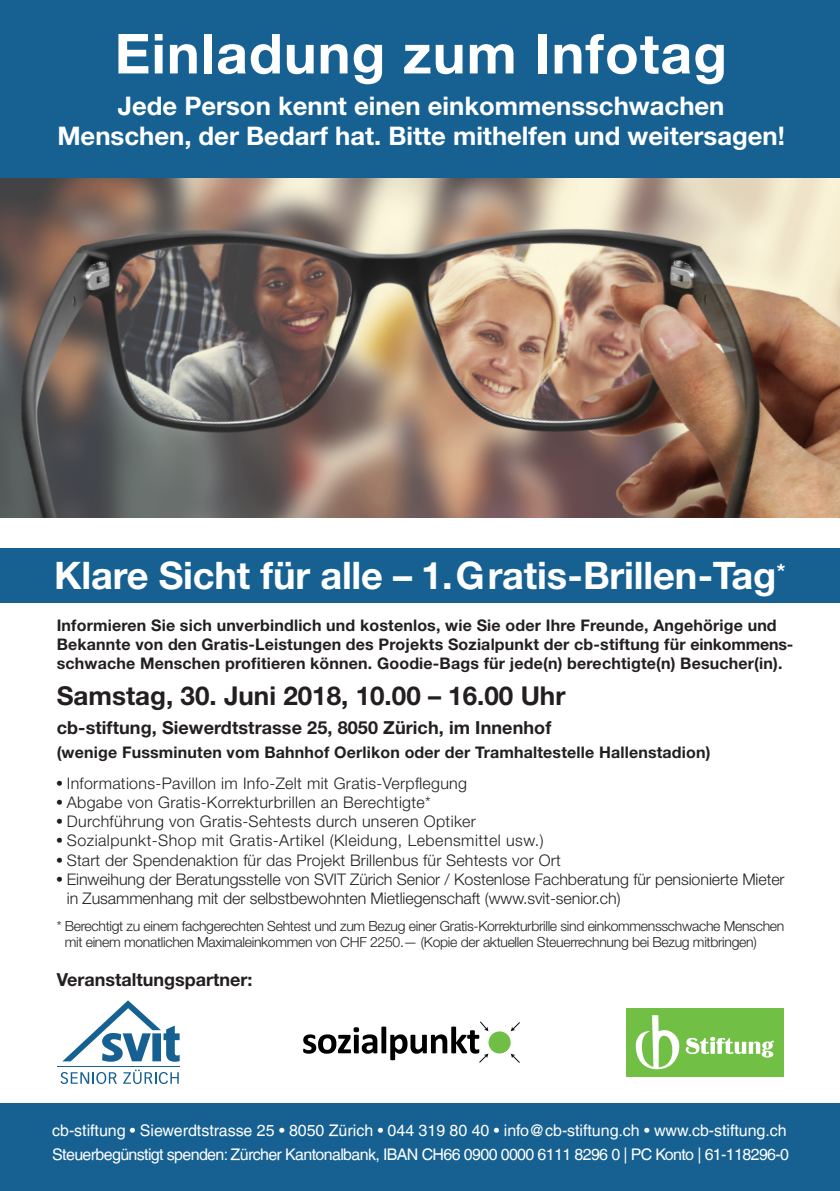
<style>
.page{position:relative;width:840px;height:1191px;background:#fff}
.page>*{position:absolute;margin:0;border:0;box-sizing:border-box;transform-origin:0 0}
.t1{font:700 55.2px "Helvetica Neue LT Std";letter-spacing:.02em;color:#fff}
.Absatzformat_1{font:700 38px "Helvetica Neue LT Std";letter-spacing:-.005em;color:#fff}
.t2{font:700 26px "Helvetica Neue LT Std";color:#231f20}
.Absatzformat_1-2{font:700 25.6px "Helvetica Neue LT Std";color:#fff}
.t3{font:700 18px "Helvetica Neue LT Std";letter-spacing:.005em;color:#231f20}
.t4{font:300 16px/19.2px "Helvetica Neue LT Std";letter-spacing:.01em;color:#231f20}
.t5{font:700 16px/19.2px "Helvetica Neue LT Std";letter-spacing:.01em;color:#231f20}
.t6{font:16px/24px "Helvetica LT";letter-spacing:-.04em;color:#fff}
.t7{font:300 16px "Helvetica Neue LT Std";letter-spacing:.03em;color:#231f20}
.t8{font:300 14px/16px "Helvetica Neue LT Std";letter-spacing:-.025em;color:#231f20}
.s1{font-family:"Helvetica LT";font-weight:400}
</style>
<div class="page">
<div style="left:0;top:548px;width:839px;height:55px;background:#166192"></div>
<img style="left:0;top:178px;width:839px;height:339px">
<div style="left:625px;top:1008px;width:157px;height:68px;background:#71bf44"></div>
<svg style="left:635px;top:1015px;width:138px;height:54px"></svg>
<div style="left:488px;top:1031px;width:22px;height:22px;background:#70be46;border-radius:50%"></div>
<svg style="left:510px;top:1053px;width:9px;height:10px"></svg>
<svg style="left:511px;top:1022px;width:8px;height:9px"></svg>
<svg style="left:303px;top:1021px;width:185px;height:41px"></svg>
<svg style="left:63px;top:1000px;width:116px;height:61px"></svg>
<hr style="left:57px;top:1066px;width:122px;height:1px;background:#166192">
<svg style="left:60px;top:1072px;width:57px;height:12px"></svg>
<svg style="left:123px;top:1069px;width:56px;height:15px"></svg>
<div style="left:0;top:0;width:839px;height:178px;background:#166192"></div>
<div style="left:0;top:1103px;width:839px;height:88px;background:#166192"></div>
<p class="t1" style="left:115px;top:20px;width:613px">Einladung zum Infotag</p>
<p class="Absatzformat_1-2" style="left:118px;top:90px;width:608px">Jede Person kennt einen einkommensschwachen</p>
<p class="Absatzformat_1-2" style="left:57px;top:120px;width:728px">Menschen, der Bedarf hat. Bitte mithelfen und weitersagen!</p>
<p class="Absatzformat_1" style="left:54px;top:552px;width:732px">Klare Sicht für alle – 1.Gratis-Brillen-Tag<sup>*</sup></p>
<p class="t5" style="left:57px;top:615px;width:737px">Informieren Sie sich unverbindlich und kostenlos, wie Sie oder Ihre Freunde, Angehörige und<br>Bekannte von den Gratis-Leistungen des Projekts Sozialpunkt der cb-stiftung für einkommens&shy;schwache Menschen profitieren können. Goodie-Bags für jede(n) berechtigte(n) Besucher(in).</p>
<p class="t2" style="left:57px;top:679px;width:510px">Samstag, 30. Juni 2018, 10.00 – 16.00 Uhr</p>
<p class="t3" style="left:57px;top:716px;width:496px">cb-stiftung, Siewerdtstrasse 25, 8050 Zürich, im Innenhof</p>
<p class="t5" style="left:57px;top:742px;width:655px">(wenige Fussminuten vom Bahnhof Oerlikon oder der Tramhaltestelle Hallenstadion)</p>
<p class="t4" style="left:57px;top:773px;width:411px"><span class="s1">•</span> Informations-Pavillon im Info-Zelt mit Gratis-Verpflegung</p>
<p class="t4" style="left:57px;top:792px;width:375px"><span class="s1">•</span> Abgabe von Gratis-Korrekturbrillen an Berechtigte*</p>
<p class="t4" style="left:57px;top:811px;width:420px"><span class="s1">•</span> Durchführung von Gratis-Sehtests durch unseren Optiker</p>
<p class="t7" style="left:57px;top:831px;width:488px"><span class="s1">•</span> Sozialpunkt-Shop mit Gratis-Artikel (Kleidung, Lebensmittel usw.)</p>
<p class="t4" style="left:57px;top:850px;width:505px"><span class="s1">•</span> Start der Spendenaktion für das Projekt Brillenbus für Sehtests vor Ort</p>
<p class="t4" style="left:67px;top:869px;width:719px;text-indent:-10px"><span class="s1">•</span> Einweihung der Beratungsstelle von SVIT Zürich Senior / Kostenlose Fachberatung für pensionierte Mieter in Zusammenhang mit der selbstbewohnten Mietliegenschaft (www.svit-senior.ch)</p>
<p class="t8" style="left:65px;top:918px;width:720px;text-indent:-8px">* Berechtigt zu einem fachgerechten Sehtest und zum Bezug einer Gratis-Korrekturbrille sind einkommensschwache Menschen mit einem monatlichen Maximaleinkommen von CHF 2250.— (Kopie der aktuellen Steuerrechnung bei Bezug mitbringen)</p>
<p class="t3" style="left:57px;top:968px;width:197px">Veranstaltungspartner:</p>
<p class="t6" style="left:52px;top:1118px;width:738px">cb-stiftung • Siewerdtstrasse 25 • 8050 Zürich • 044 319 80 40 • info@cb-stiftung.ch • www.cb-stiftung.ch<br>Steuerbegünstigt spenden: Zürcher Kantonalbank, IBAN CH66 0900 0000 6111 8296 0 | PC Konto | 61-118296-0</p>
</div>
